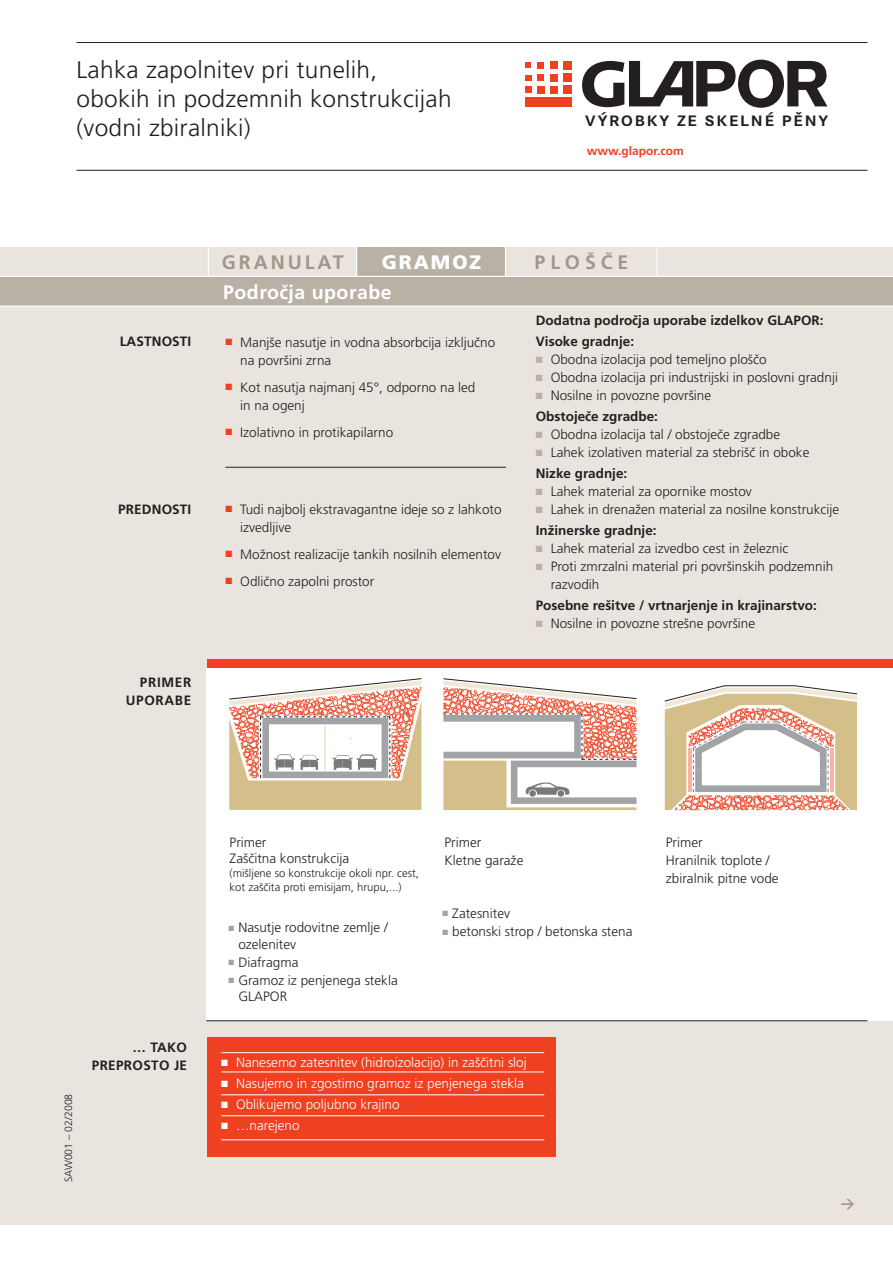
<style>
.page{position:relative;width:893px;height:1263px;background:#fff}
.page>*{position:absolute;margin:0;border:0;box-sizing:border-box;transform-origin:0 0}
.t1{font:300 24px/28.8px "Frutiger CE";letter-spacing:.01em;color:#231f20}
.t2{font:700 19.5px "Frutiger CE";letter-spacing:.025em;color:#fff}
.t3{font:700 19.5px "Frutiger CE";letter-spacing:.2em;color:#a19689}
.t4{font:900 19.5px "Frutiger CE";letter-spacing:.1em;color:#fff}
.t5{font:700 15.75px "Corporate S";letter-spacing:.105em;color:#231f20;scale:1.1 1}
.t6{font:300 13.5px/18px "Frutiger CE";color:#231f20}
.t7{font:300 13.5px "Frutiger CE";color:#fff}
.t8{font:700 13.5px/21px "Frutiger CE";color:#231f20}
.t9{font:700 13.5px/18px "Frutiger CE";letter-spacing:.025em;color:#231f20;text-align:right}
.t10{font:700 13.5px/18px "Frutiger CE";letter-spacing:.05em;color:#231f20;text-align:right}
.t11{font:700 13.5px "DIN";color:#a19689}
.t12{font:700 12px "Frutiger CE";color:#ef4022}
.t13{font:300 11.25px/13.5px "Frutiger CE";color:#231f20}
.t14{font:300 10.5px "Frutiger CE";color:#231f20}
.s1{color:#ef4022}
.s2{color:#bab1a6}
.s3{font-weight:700}
</style>
<div class="page">
<div style="left:0;top:247px;width:893px;height:29px;background:#e9e5de"></div>
<div style="left:357px;top:247px;width:148px;height:29px;background:#bab1a6"></div>
<svg style="left:505px;top:247px;width:1px;height:29px"></svg>
<svg style="left:656px;top:247px;width:1px;height:29px"></svg>
<svg style="left:208px;top:247px;width:1px;height:29px"></svg>
<div style="left:0;top:276px;width:893px;height:949px;background:#e9e5de"></div>
<div style="left:0;top:276px;width:893px;height:30px;background:#bab1a6"></div>
<hr style="left:0;top:276px;width:893px;height:1px;background:#fff">
<hr style="left:0;top:306px;width:893px;height:1px;background:#fff">
<div style="left:206px;top:668px;width:687px;height:352px;background:#fff"></div>
<svg style="left:356px;top:247px;width:1px;height:29px"></svg>
<div style="left:207px;top:1037px;width:349px;height:120px;background:#ef4022"></div>
<hr style="left:77px;top:42px;width:790px;height:1px;background:#231f20">
<hr style="left:77px;top:170px;width:790px;height:1px;background:#231f20">
<hr style="left:206px;top:1020px;width:661px;height:1px;background:#231f20">
<div style="left:207px;top:659px;width:686px;height:9px;background:#ef4022"></div>
<hr style="left:221px;top:1072px;width:323px;height:1px;background:#fff">
<hr style="left:221px;top:1052px;width:323px;height:1px;background:#fff">
<hr style="left:221px;top:1094px;width:323px;height:1px;background:#fff">
<hr style="left:221px;top:1115px;width:323px;height:1px;background:#fff">
<hr style="left:221px;top:1139px;width:323px;height:1px;background:#fff">
<svg style="left:582px;top:60px;width:245px;height:48px"></svg>
<div style="left:525px;top:98px;width:46px;height:9px;background:#ef4022"></div>
<div style="left:550px;top:86px;width:8px;height:8px;background:#ef4022"></div>
<div style="left:563px;top:85px;width:8px;height:9px;background:#ef4022"></div>
<div style="left:563px;top:73px;width:8px;height:9px;background:#ef4022"></div>
<div style="left:563px;top:61px;width:8px;height:8px;background:#ef4022"></div>
<div style="left:537px;top:86px;width:7px;height:8px;background:#ef4022"></div>
<div style="left:525px;top:87px;width:7px;height:6px;background:#ef4022"></div>
<div style="left:550px;top:74px;width:8px;height:7px;background:#ef4022"></div>
<div style="left:537px;top:74px;width:7px;height:7px;background:#ef4022"></div>
<svg style="left:525px;top:75px;width:6px;height:5px"></svg>
<div style="left:550px;top:61px;width:8px;height:8px;background:#ef4022"></div>
<div style="left:537px;top:62px;width:7px;height:6px;background:#ef4022"></div>
<svg style="left:525px;top:62px;width:6px;height:6px"></svg>
<hr style="left:225px;top:467px;width:281px;height:1px;background:#231f20">
<svg style="left:229px;top:678px;width:628px;height:132px"></svg>
<p class="t1" style="left:77px;top:56px;width:377px">Lahka zapolnitev pri tunelih, obokih in podzemnih konstrukcijah (vodni zbiralniki)</p>
<p class="t5" style="left:794px;top:108px;width:9px">ˇ</p>
<p class="t5" style="left:585px;top:111px;width:222px">VÝROBKY ZE SKELNÉ PENY</p>
<p class="t12" style="left:587px;top:144px;width:98px">www.glapor.com</p>
<p class="t3" style="left:222px;top:251px;width:123px">GranulAt</p>
<p class="t4" style="left:382px;top:251px;width:101px">GRAMOZ</p>
<p class="t3" style="left:535px;top:251px;width:95px">PLOŠČE</p>
<p class="t8" style="left:120px;top:331px;width:73px">LASTN OSTI</p>
<p class="t8" style="left:118px;top:498px;width:75px">PREDNOSTI</p>
<p class="t2" style="left:223px;top:281px;width:170px">Področja uporabe</p>
<p class="t6" style="left:240px;top:333px;width:257px;text-indent:-15px"><span class="s1">■</span> Manjše nasutje in vodna absorbcija izključno na površini zrna</p>
<p class="t6" style="left:240px;top:378px;width:237px;text-indent:-15px"><span class="s1">■</span> Kot nasutja najmanj 45°, odporno na led in na ogenj</p>
<p class="t6" style="left:225px;top:423px;width:169px"><span class="s1">■</span> Izolativno in protikapilarno</p>
<p class="t6" style="left:240px;top:500px;width:263px;text-indent:-15px"><span class="s1">■</span> Tudi najbolj ekstravagantne ideje so z lahkoto izvedljive</p>
<p class="t6" style="left:225px;top:545px;width:277px"><span class="s1">■</span> Možnost realizacije tankih nosilnih elementov</p>
<p class="t6" style="left:225px;top:572px;width:150px"><span class="s1">■</span> Odlično zapolni prostor</p>
<p class="t10" style="left:126px;top:673px;width:67px">PRIMER<br>UPORABE</p>
<p class="t8" style="left:536px;top:310px;width:289px">Dodatna področja uporabe izdelkov GLAPOR:<br>Visoke gradnje:</p>
<p class="t6" style="left:536px;top:350px;width:232px"><span class="s2">■</span> Obodna izolacija pod temeljno ploščo</p>
<p class="t6" style="left:536px;top:368px;width:304px"><span class="s2">■</span> Obodna izolacija pri industrijski in poslovni gradnji</p>
<p class="t6" style="left:536px;top:385px;width:177px;line-height:21px"><span class="s2">■</span> Nosilne in povozne površine<br><span class="s3">Obstoječe zgradbe:</span></p>
<p class="t6" style="left:536px;top:425px;width:246px"><span class="s2">■</span> Obodna izolacija tal / obstoječe zgradbe</p>
<p class="t6" style="left:536px;top:442px;width:275px;line-height:21px"><span class="s2">■</span> Lahek izolativen material za stebrišč in oboke<br><span class="s3">Nizke gradnje:</span></p>
<p class="t6" style="left:536px;top:482px;width:218px"><span class="s2">■</span> Lahek material za opornike mostov</p>
<p class="t6" style="left:536px;top:499px;width:305px;line-height:21px"><span class="s2">■</span> Lahek in drenažen material za nosilne konstrukcije<br><span class="s3">Inžinerske gradnje:</span></p>
<p class="t6" style="left:536px;top:539px;width:254px"><span class="s2">■</span> Lahek material za izvedbo cest in železnic</p>
<p class="t6" style="left:551px;top:557px;width:284px;text-indent:-15px"><span class="s2">■</span> Proti zmrzalni material pri površinskih podzemnih razvodih</p>
<p class="t8" style="left:536px;top:595px;width:283px">Posebne rešitve / vrtnarjenje in krajinarstvo:</p>
<p class="t6" style="left:536px;top:614px;width:221px"><span class="s2">■</span> Nosilne in povozne strešne površine</p>
<p class="t14" style="left:62px;top:1182px;width:90px;rotate:-90deg">SAW001 – 02/2008</p>
<p class="t9" style="left:92px;top:1039px;width:97px">… TAKO<br>PREPROSTO JE</p>
<p class="t6" style="left:230px;top:834px;width:121px;line-height:16.2px">Primer<br>Zaščitna konstrukcija</p>
<p class="t13" style="left:230px;top:866px;width:191px">(mišljene so konstrukcije okoli npr. cest, kot zaščita proti emisijam, hrupu,...)</p>
<p class="t6" style="left:238px;top:920px;width:151px;line-height:16.2px">Nasutje rodovitne zemlje / ozelenitev</p>
<p class="t6" style="left:238px;top:953px;width:161px">Diafragma<br>Gramoz iz penjenega stekla</p>
<p class="t6" style="left:238px;top:987px;width:50px">GLAPOR</p>
<p class="t6" style="left:444px;top:833px;width:80px">Primer<br>Kletne garaže</p>
<p class="t6" style="left:666px;top:833px;width:114px">Primer<br>Hranilnik toplote / zbiralnik pitne vode</p>
<p class="t6" style="left:452px;top:904px;width:182px">Zatesnitev<br>betonski strop / betonska stena</p>
<p class="t7" style="left:221px;top:1055px;width:307px">■ Nanesemo zatesnitev (hidroizolacijo) in zaščitni sloj</p>
<p class="t7" style="left:221px;top:1076px;width:304px">■ Nasujemo in zgostimo gramoz iz penjenega stekla</p>
<p class="t7" style="left:221px;top:1097px;width:180px">■ Oblikujemo poljubno krajino</p>
<p class="t7" style="left:221px;top:1118px;width:80px">■ …narejeno</p>
<p class="t11" style="left:841px;top:1194px;width:15px">&gt;</p>
</div>
